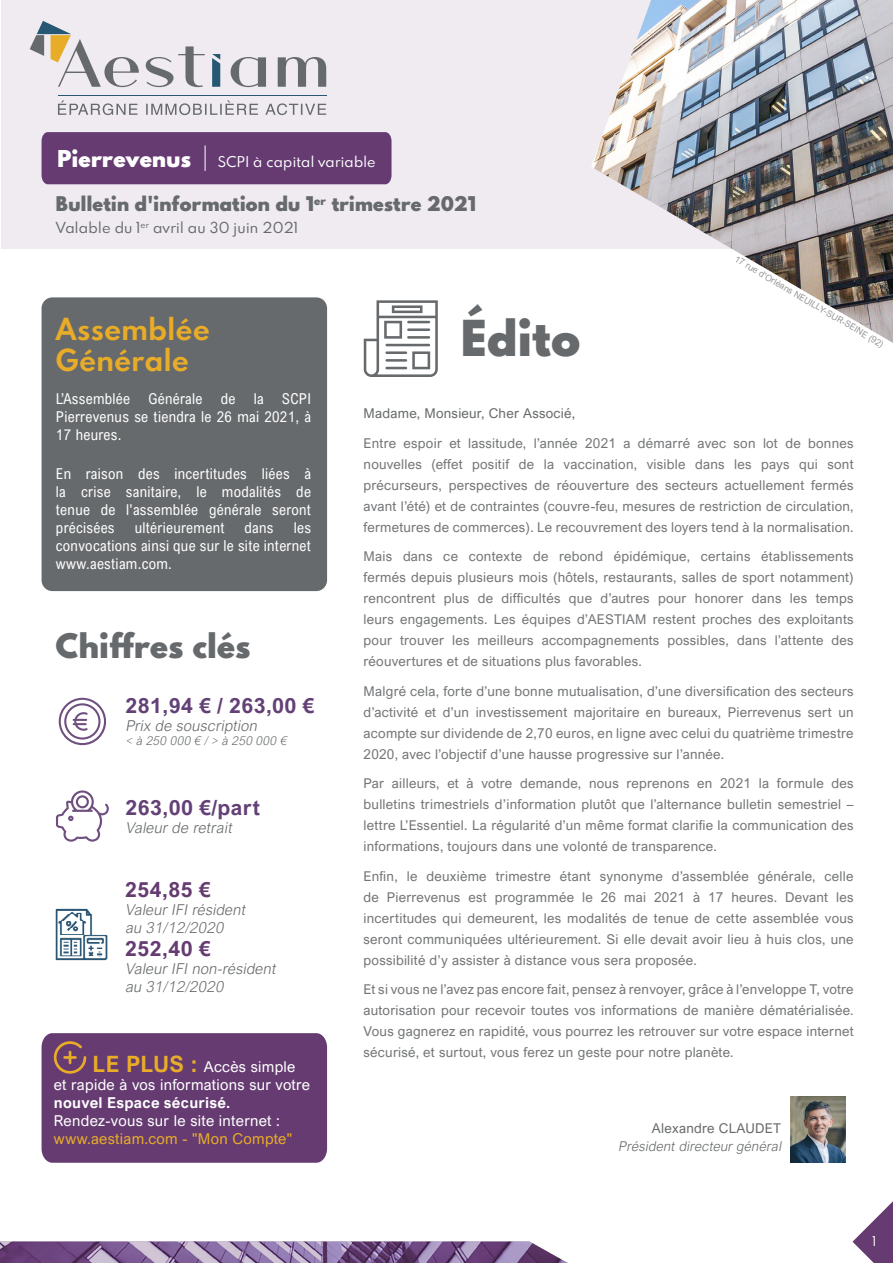
<style>
.page{position:relative;width:893px;height:1263px;background:#fff}
.page>*{position:absolute;margin:0;border:0;box-sizing:border-box;transform-origin:0 0}
.t1{font:900 43.95px "Spartan MB";letter-spacing:.02em;color:#676a6c}
.t2{font:900 30px "Spartan MB";letter-spacing:.02em;color:#676a6c}
.t3{font:700 27px/31.5px "Spartan MB";letter-spacing:.02em;color:#e8ac28}
.t4{font:700 21px "Arial Nova";letter-spacing:.02em;color:#634076}
.t5{font:700 21px "Arial Nova";letter-spacing:.02em;color:#653b71}
.t6{font:900 20.55px "Spartan MB";letter-spacing:.02em;color:#fff}
.t7{font:900 18px "Spartan MB";letter-spacing:.02em;color:#676a6c}
.t8{font:15px/18px "Arial Nova Cond";letter-spacing:.02em;color:#fff;text-align:justify}
.t9{font:15px/18px "Arial Nova";letter-spacing:.02em;color:#fff}
.t10{font:italic 300 15px "Arial Nova";color:#676a6c}
.t11{font:15px "Arial Nova";letter-spacing:.02em;color:#e8ac28}
.t12{font:13.5px/21px "Arial Nova";letter-spacing:.02em;color:#737577;text-align:justify}
.t13{font:13.5px "Arial Nova";letter-spacing:.02em;color:#676a6c}
.t14{font:13.5px "Spartan MB";letter-spacing:.02em;color:#676a6c}
.t15{font:italic 300 13.5px "Arial Nova";color:#676a6c}
.t16{font:13.2px "Spartan MB";letter-spacing:.02em;color:#fff}
.t17{font:italic 300 12px "Arial Nova";color:#676a6c}
.t18{font:12px "Spartan MB";color:#fff}
.t19{font:9px "Arial Nova";color:#99999b}
.s1{font-weight:700;font-size:22.5px;color:#e8ac28}
.s2{font-weight:700}
</style>
<div class="page">
<div style="left:1px;top:0;width:892px;height:249px;background:#efebf1"></div>
<div style="left:42px;top:297px;width:285px;height:294px;background:#676a6c;border-radius:11px"></div>
<svg style="left:58px;top:100px;width:268px;height:15px"></svg>
<svg style="left:30px;top:21px;width:109px;height:66px"></svg>
<svg style="left:146px;top:46px;width:59px;height:41px"></svg>
<svg style="left:231px;top:57px;width:35px;height:30px"></svg>
<svg style="left:278px;top:57px;width:48px;height:30px"></svg>
<hr style="left:58px;top:95px;width:268px;height:1px;background:#265873">
<svg style="left:212px;top:54px;width:8px;height:33px"></svg>
<img style="left:0;top:1241px;width:568px;height:22px">
<div style="left:42px;top:132px;width:350px;height:52px;background:#653b71"></div>
<svg style="left:364px;top:300px;width:74px;height:77px"></svg>
<img style="left:591px;top:0;width:302px;height:343px">
<img style="left:790px;top:1096px;width:55px;height:67px">
<svg style="left:852px;top:1201px;width:41px;height:62px"></svg>
<img style="left:55px;top:908px;width:53px;height:53px">
<div style="left:42px;top:1033px;width:285px;height:130px;background:#653b71"></div>
<svg style="left:59px;top:698px;width:47px;height:48px"></svg>
<svg style="left:56px;top:790px;width:53px;height:52px"></svg>
<p class="t6" style="left:57px;top:142px;width:135px">Pierrevenus</p>
<p class="t16" style="left:218px;top:152px;width:160px">SCPI à capital variable</p>
<p class="t7" style="left:56px;top:189px;width:421px">Bulletin d'information du 1<sup>er</sup> trimestre 2021</p>
<p class="t14" style="left:56px;top:217px;width:243px">Valable du 1<sup>er</sup> avril au 30 juin 2021</p>
<p class="t3" style="left:56px;top:313px;width:155px">Assemblée<br>Générale</p>
<p class="t1" style="left:461px;top:303px;width:121px">Édito</p>
<p class="t19" style="left:738px;top:254px;width:173px;rotate:30deg">17 rue d'Orléans NEUILLY-SUR-SEINE (92)</p>
<p class="t8" style="left:56px;top:390px;width:257px">L’Assemblée Générale de la SCPI Pierrevenus se tiendra le 26 mai 2021, à 17 heures.</p>
<p class="t8" style="left:56px;top:465px;width:257px">En raison des incertitudes liées à la crise sanitaire, le modalités de tenue de l'assemblée générale seront précisées</p>
<p class="t8" style="left:56px;top:519px;width:257px;text-indent:238px">les convocations ainsi que sur le site internet www.aestiam.com.</p>
<p class="t8" style="left:135px;top:519px;width:91px">ultérieurement</p>
<p class="t8" style="left:245px;top:519px;width:31px">dans</p>
<p class="t2" style="left:56px;top:622px;width:196px">Chiffres clés</p>
<p class="t4" style="left:125px;top:693px;width:191px">281,94 € / 263,00 €</p>
<p class="t10" style="left:125px;top:717px;width:136px">Prix de souscription</p>
<p class="t17" style="left:125px;top:733px;width:165px">&lt; à 250 000 € / &gt; à 250 000 €</p>
<p class="t4" style="left:125px;top:795px;width:136px">263,00 €/part</p>
<p class="t10" style="left:125px;top:819px;width:111px">Valeur de retrait</p>
<p class="t5" style="left:125px;top:877px;width:87px">254,85 €</p>
<p class="t10" style="left:125px;top:901px;width:125px">Valeur IFI résident</p>
<p class="t10" style="left:125px;top:919px;width:103px">au 31/12/2020</p>
<p class="t5" style="left:125px;top:936px;width:87px">252,40 €</p>
<p class="t10" style="left:125px;top:960px;width:155px">Valeur IFI non-résident</p>
<p class="t10" style="left:125px;top:978px;width:103px">au 31/12/2020</p>
<p class="t9" style="left:54px;top:1057px;width:258px;text-indent:39px"><span class="s1">LE PLUS :</span> Accès simple et rapide à vos informations sur votre <span class="s2">nouvel Espace sécurisé.</span></p>
<p class="t9" style="left:54px;top:1111px;width:228px">Rendez-vous sur le site internet :</p>
<p class="t11" style="left:54px;top:1130px;width:240px">www.aestiam.com - "Mon Compte"</p>
<p class="t13" style="left:364px;top:406px;width:213px">Madame, Monsieur, Cher Associé,</p>
<p class="t12" style="left:364px;top:432px;width:492px">Entre espoir et lassitude, l’année 2021 a démarré avec son lot de bonnes nouvelles (effet positif de la vaccination, visible dans les pays qui sont précurseurs, perspectives de réouverture des secteurs actuellement fermés avant l’été) et de contraintes (couvre-feu, mesures de restriction de circulation, fermetures de commerces). Le recouvrement des loyers tend à la normalisation.</p>
<p class="t12" style="left:364px;top:546px;width:492px">Mais dans ce contexte de rebond épidémique, certains établissements fermés depuis plusieurs mois (hôtels, restaurants, salles de sport notamment) rencontrent plus de difficultés que d’autres pour honorer dans les temps leurs engagements. Les équipes d’AESTIAM restent proches des exploitants pour trouver les meilleurs accompagnements possibles, dans l’attente des réouvertures et de situations plus favorables.</p>
<p class="t12" style="left:364px;top:680px;width:492px">Malgré cela, forte d’une bonne mutualisation, d’une diversification des secteurs d’activité et d’un investissement majoritaire en bureaux, Pierrevenus sert un acompte sur dividende de 2,70 euros, en ligne avec celui du quatrième trimestre 2020, avec l’objectif d’une hausse progressive sur l’année.</p>
<p class="t12" style="left:364px;top:773px;width:492px">Par ailleurs, et à votre demande, nous reprenons en 2021 la formule des bulletins trimestriels d’information plutôt que l’alternance bulletin semestriel – lettre L’Essentiel. La régularité d’un même format clarifie la communication des informations, toujours dans une volonté de transparence.</p>
<p class="t12" style="left:364px;top:865px;width:492px">Enfin, le deuxième trimestre étant synonyme d’assemblée générale, celle de Pierrevenus est programmée le 26 mai 2021 à 17 heures. Devant les incertitudes qui demeurent, les modalités de tenue de cette assemblée vous seront communiquées ultérieurement. Si elle devait avoir lieu à huis clos, une possibilité d’y assister à distance vous sera proposée.</p>
<p class="t12" style="left:364px;top:979px;width:492px">Et si vous ne l’avez pas encore fait, pensez à renvoyer, grâce à l’enveloppe T, votre autorisation pour recevoir toutes vos informations de manière dématérialisée.<br>Vous gagnerez en rapidité, vous pourrez les retrouver sur votre espace internet sécurisé, et surtout, vous ferez un geste pour notre planète.</p>
<p class="t13" style="left:652px;top:1120px;width:131px">Alexandre CLAUDET</p>
<p class="t15" style="left:618px;top:1139px;width:167px">Président directeur général</p>
<p class="t18" style="left:873px;top:1232px;width:5px">1</p>
</div>
